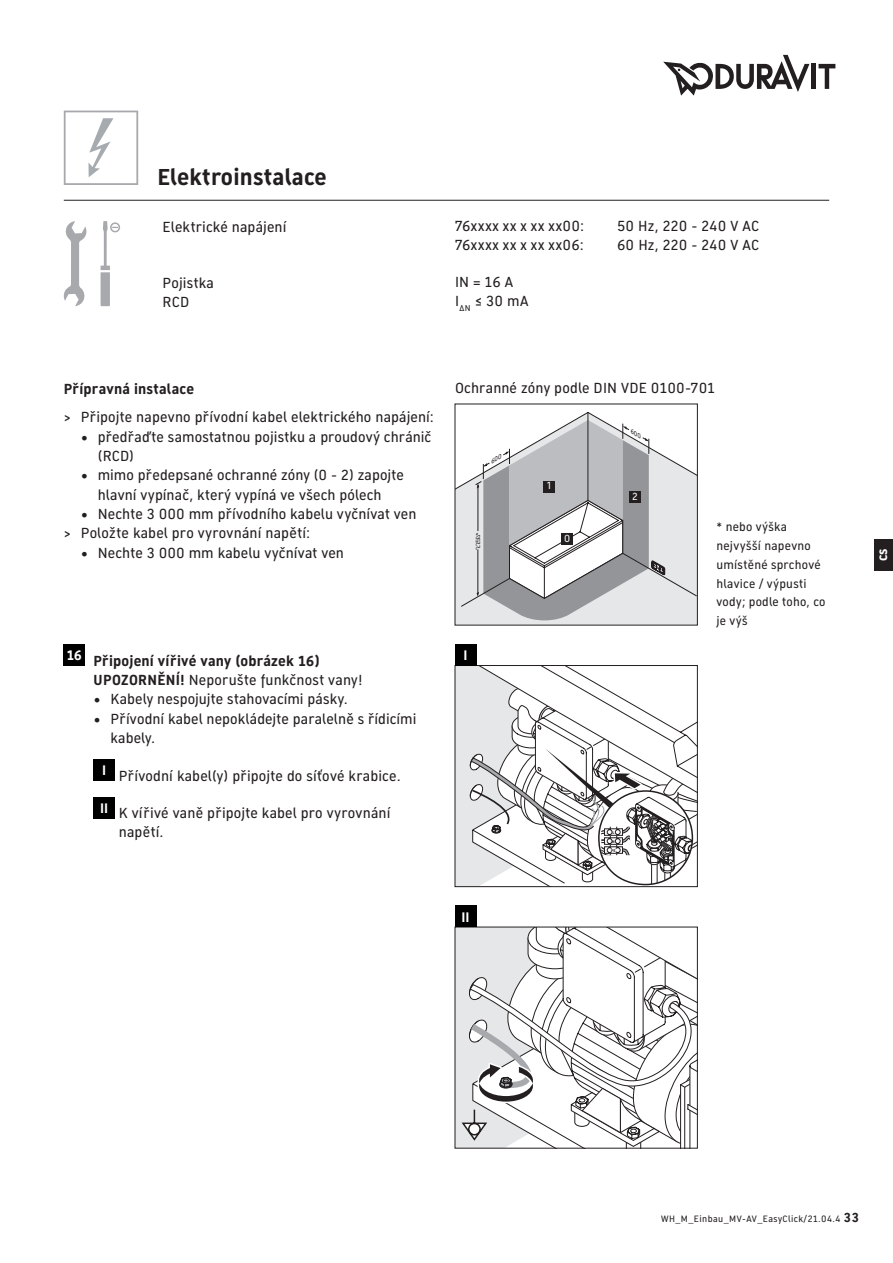
<style>
.page{position:relative;width:893px;height:1263px;background:#fff}
.page>*{position:absolute;margin:0;border:0;box-sizing:border-box;transform-origin:0 0}
.t1{font:700 22.5px "Dura Sans 2014 c";letter-spacing:.01em;color:#231f20}
.t2{font:14.25px/18.8px "Dura Sans 2014 c";letter-spacing:.01em;color:#231f20}
.t3{font:700 14.25px/19.4px "Dura Sans 2014 c";letter-spacing:.01em;color:#231f20}
.t4{font:14.25px "Dura Sans 2014 c";letter-spacing:.065em;color:#231f20}
.t5{font:700 13.5px "Dura Sans 2014 c";color:#fff}
.t6{font:12px/18.8px "Dura Sans 2014 c";letter-spacing:.025em;color:#231f20}
.t7{font:10.05px "Dura Sans 110211";color:#fff}
.t8{font:9px "Dura Sans 2014 c";letter-spacing:.05em;color:#231f20}
.t9{font:italic 5.7px "Dura Sans 110211";color:#231f20;scale:1.15 1}
.t10{font:3.9px "Dura Bold Tab";color:#231f20}
.s1{font-weight:400}
.s2{font-weight:700;font-size:12.75px}
</style>
<div class="page">
<svg style="left:457px;top:599px;width:239px;height:24px"></svg>
<svg style="left:461px;top:412px;width:235px;height:195px"></svg>
<svg style="left:460px;top:929px;width:236px;height:217px"></svg>
<svg style="left:457px;top:667px;width:239px;height:218px"></svg>
<div style="left:455px;top:665px;width:243px;height:222px;border:1px solid #231f20"></div>
<div style="left:455px;top:906px;width:21px;height:21px;background:#000"></div>
<div style="left:455px;top:644px;width:21px;height:21px;background:#000"></div>
<div style="left:110px;top:222px;width:10px;height:10px;border:2px solid #a8a9ad;border-radius:50%"></div>
<svg style="left:101px;top:221px;width:17px;height:85px"></svg>
<svg style="left:64px;top:221px;width:22px;height:85px"></svg>
<div style="left:64px;top:644px;width:21px;height:21px;background:#000"></div>
<div style="left:94px;top:759px;width:21px;height:22px;background:#000"></div>
<div style="left:94px;top:797px;width:21px;height:21px;background:#000"></div>
<hr style="left:64px;top:200px;width:765px;height:1px;background:#231f20">
<hr style="left:812px;top:64px;width:4px;height:25px;background:#231f20">
<svg style="left:818px;top:64px;width:17px;height:25px"></svg>
<svg style="left:663px;top:55px;width:146px;height:41px"></svg>
<div style="left:874px;top:539px;width:19px;height:32px;background:#231f20"></div>
<svg style="left:64px;top:111px;width:74px;height:74px"></svg>
<svg style="left:475px;top:420px;width:190px;height:200px"></svg>
<h1 class="t1" style="left:157px;top:161px;width:171px">Elektroinstalace</h1>
<p class="t2" style="left:163px;top:217px;width:125px">Elektrické napájení</p>
<p class="t2" style="left:163px;top:274px;width:53px">Pojistka<br>RCD</p>
<p class="t4" style="left:455px;top:216px;width:131px">76xxxx xx x xx xx00:</p>
<p class="t2" style="left:617px;top:216px;width:143px">50 Hz, 220 - 240 V AC</p>
<p class="t4" style="left:455px;top:235px;width:130px">76xxxx xx x xx xx06:</p>
<p class="t2" style="left:617px;top:235px;width:144px">60 Hz, 220 - 240 V AC</p>
<p class="t2" style="left:455px;top:273px;width:75px">IN = 16 A<br>I<sub>ΔN</sub> ≤ 30 mA</p>
<p class="t3" style="left:64px;top:379px;width:132px">Přípravná instalace</p>
<p class="t2" style="left:455px;top:379px;width:261px">Ochranné zóny podle DIN VDE 0100-701</p>
<p class="t2" style="left:64px;top:408px;width:372px">&gt; Připojte napevno přívodní kabel elektrického napájení:</p>
<p class="t2" style="left:98px;top:427px;width:335px;line-height:19.5px;text-indent:-17px">• předřaďte samostatnou pojistku a proudový chránič (RCD)</p>
<p class="t2" style="left:81px;top:466px;width:325px;line-height:19.5px;text-align:center">• mimo předepsané ochranné zóny (0 - 2) zapojte hlavní vypínač, který vypíná ve všech pólech</p>
<p class="t2" style="left:64px;top:505px;width:354px;text-indent:17px">• Nechte 3 000 mm přívodního kabelu vyčnívat ven &gt; Položte kabel pro vyrovnání napětí:</p>
<p class="t2" style="left:81px;top:543px;width:265px">• Nechte 3 000 mm kabelu vyčnívat ven</p>
<p class="t7" style="left:547px;top:479px;width:5px">1</p>
<p class="t7" style="left:632px;top:489px;width:6px">2</p>
<p class="t6" style="left:716px;top:518px;width:111px">* nebo výška nejvyšší napevno umístěné sprchové hlavice / výpusti vody; podle toho, co je výš</p>
<p class="t9" style="left:474px;top:548px;width:21px;rotate:-90deg">2250*</p>
<p class="t7" style="left:564px;top:532px;width:8px">0</p>
<p class="t3" style="left:94px;top:651px;width:270px;text-indent:-27px"><sup>16</sup> Připojení vířivé vany (obrázek 16)<br>UPOZORNĚNÍ! <span class="s1">Neporušte funkčnost vany!</span></p>
<p class="t2" style="left:94px;top:690px;width:256px">• Kabely nespojujte stahovacími pásky.</p>
<p class="t2" style="left:111px;top:709px;width:307px;line-height:19.5px;text-indent:-17px">• Přívodní kabel nepokládejte paralelně s řídicími kabely.</p>
<p class="t2" style="left:102px;top:766px;width:300px"><sup>I</sup> Přívodní kabel(y) připojte do síťové krabice.</p>
<p class="t2" style="left:119px;top:804px;width:273px;text-indent:-19px"><sup>II</sup> K vířivé vaně připojte kabel pro vyrovnání napětí.</p>
<p class="t5" style="left:464px;top:646px;width:6px">I</p>
<p class="t5" style="left:462px;top:907px;width:10px">II</p>
<p class="t10" style="left:612px;top:830px;width:4px">L</p>
<p class="t10" style="left:612px;top:839px;width:4px">N</p>
<p class="t10" style="left:611px;top:847px;width:6px">PE</p>
<p class="t5" style="left:873px;top:561px;width:14px;rotate:-90deg">cs</p>
<p class="t8" style="left:661px;top:1212px;width:199px">WH_M_Einbau_MV-AV_EasyClick/21.04.4 <span class="s2">33</span></p>
</div>
